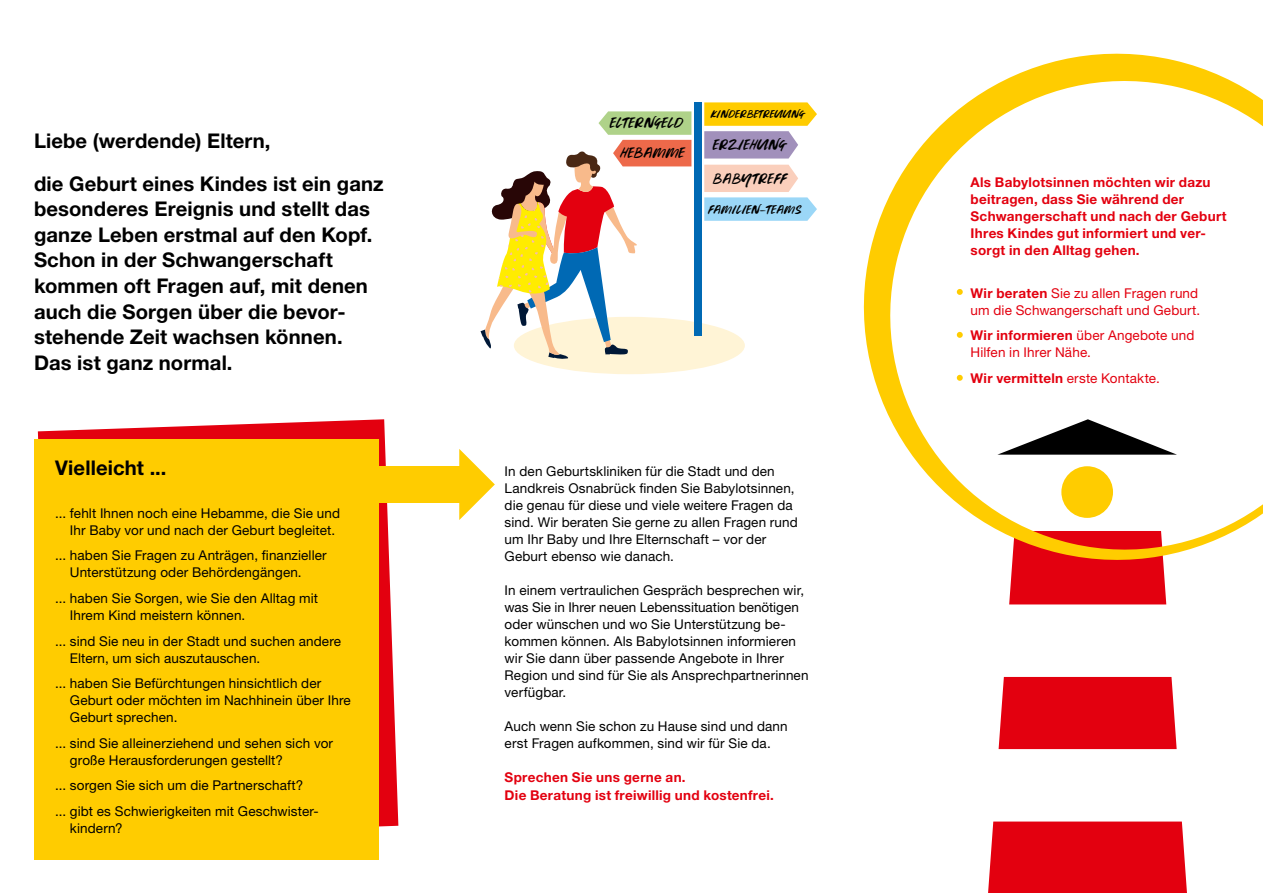
<style>
.page{position:relative;width:1263px;height:893px;background:#fff}
.page>*{position:absolute;margin:0;border:0;box-sizing:border-box;transform-origin:0 0}
.t1{font:700 20.25px/25.5px "Helvetica Neue LT Pro";letter-spacing:.005em;color:#000}
.t2{font:15.3px/30px "Youngblood";letter-spacing:.03em;color:#000;text-align:right}
.t3{font:13.5px/17px "Helvetica Neue LT Pro";letter-spacing:.01em;color:#000}
.t4{font:700 13.5px/17px "Helvetica Neue LT Pro";letter-spacing:.02em;color:#e3000f}
.t5{font:13.5px/17px "Helvetica Neue LT Pro";letter-spacing:.01em;color:#e3000f}
.t6{font:12.75px "Youngblood";letter-spacing:.03em;color:#000}
.t7{font:11.4px "Youngblood";letter-spacing:.03em;color:#000}
.s1{font-weight:700}
</style>
<div class="page">
<div style="left:514px;top:317px;width:231px;height:57px;background:#fff4d6;border-radius:50%"></div>
<svg style="left:38px;top:419px;width:360px;height:419px;fill:#e3000f"></svg>
<div style="left:34px;top:440px;width:344px;height:420px;background:#fc0"></div>
<div style="left:998px;top:677px;width:179px;height:72px;background:#e3000f"></div>
<div style="left:1009px;top:585px;width:157px;height:19px;background:#e3000f"></div>
<div style="left:988px;top:821px;width:199px;height:72px;background:#e3000f"></div>
<svg style="left:863px;top:53px;width:400px;height:532px"></svg>
<div style="left:369px;top:466px;width:94px;height:36px;background:#fc0"></div>
<svg style="left:459px;top:449px;width:36px;height:71px"></svg>
<svg style="left:957px;top:289px;width:6px;height:6px"></svg>
<svg style="left:957px;top:332px;width:6px;height:6px"></svg>
<svg style="left:957px;top:375px;width:6px;height:6px"></svg>
<div style="left:694px;top:102px;width:8px;height:234px;background:#0069b4"></div>
<svg style="left:480px;top:111px;width:211px;height:249px"></svg>
<svg style="left:704px;top:102px;width:113px;height:57px"></svg>
<svg style="left:704px;top:165px;width:113px;height:56px"></svg>
<h1 class="t1" style="left:34px;top:119px;width:351px;line-height:42.6px">Liebe (werdende) Eltern,<br>die Geburt eines Kindes ist ein ganz</h1>
<h1 class="t1" style="left:34px;top:196px;width:340px">besonderes Ereignis und stellt das ganze Leben erstmal auf den Kopf.<br>Schon in der Schwangerschaft kommen oft Fragen auf, mit denen auch die Sorgen über die bevor&shy;stehende Zeit wachsen können.<br>Das ist ganz normal.</h1>
<h1 class="t1" style="left:55px;top:455px;width:113px">Vielleicht ...</h1>
<p class="t3" style="left:70px;top:504px;width:272px;text-indent:-15px">... fehlt Ihnen noch eine Hebamme, die Sie und<br>Ihr Baby vor und nach der Geburt begleitet.</p>
<p class="t3" style="left:70px;top:547px;width:258px;text-indent:-15px">... haben Sie Fragen zu Anträgen, finanzieller<br>Unterstützung oder Behördengängen.</p>
<p class="t3" style="left:70px;top:589px;width:250px;text-indent:-15px">... haben Sie Sorgen, wie Sie den Alltag mit<br>Ihrem Kind meistern können.</p>
<p class="t3" style="left:70px;top:632px;width:273px;text-indent:-15px">... sind Sie neu in der Stadt und suchen andere<br>Eltern, um sich auszutauschen.</p>
<p class="t3" style="left:70px;top:674px;width:282px;text-indent:-15px">... haben Sie Befürchtungen hinsichtlich der<br>Geburt oder möchten im Nachhinein über Ihre<br>Geburt sprechen.</p>
<p class="t3" style="left:70px;top:734px;width:265px;text-indent:-15px">... sind Sie alleinerziehend und sehen sich vor große Herausforderungen gestellt?</p>
<p class="t3" style="left:55px;top:772px;width:265px;line-height:25.5px">... sorgen Sie sich um die Partnerschaft?<br>... gibt es Schwierigkeiten mit Geschwister-</p>
<p class="t3" style="left:70px;top:819px;width:54px">kindern?</p>
<p class="t2" style="left:610px;top:109px;width:76px">ELTERNGELD<br>HEBAMME</p>
<p class="t7" style="left:711px;top:108px;width:95px">KINDERBETREUUNG</p>
<p class="t2" style="left:713px;top:129px;width:75px;line-height:33.5px;text-align:left">ERZIEHUNG<br>BABYTREFF</p>
<p class="t6" style="left:708px;top:202px;width:95px">FAMILIEN-TEAMS</p>
<p class="t3" style="left:505px;top:463px;width:295px">In den Geburtskliniken für die Stadt und den Landkreis Osnabrück finden Sie Babylotsinnen, die genau für diese und viele weitere Fragen da sind. Wir beraten Sie gerne zu allen Fragen rund um Ihr Baby und Ihre Elternschaft – vor der Geburt ebenso wie danach.</p>
<p class="t3" style="left:505px;top:582px;width:305px">In einem vertraulichen Gespräch besprechen wir, was Sie in Ihrer neuen Lebenssituation benötigen oder wünschen und wo Sie Unterstützung be&shy;kommen können. Als Babylotsinnen informieren wir Sie dann über passende Angebote in Ihrer Region und sind für Sie als Ansprechpartnerinnen verfügbar.</p>
<p class="t3" style="left:505px;top:718px;width:285px">Auch wenn Sie schon zu Hause sind und dann erst Fragen aufkommen, sind wir für Sie da.</p>
<p class="t4" style="left:505px;top:769px;width:271px">Sprechen Sie uns gerne an.<br>Die Beratung ist freiwillig und kostenfrei.</p>
<p class="t4" style="left:971px;top:173px;width:257px">Als Babylotsinnen möchten wir dazu beitragen, dass Sie während der Schwangerschaft und nach der Geburt Ihres Kindes gut informiert und ver&shy;sorgt in den Alltag gehen.</p>
<p class="t5" style="left:971px;top:284px;width:231px"><span class="s1">Wir beraten</span> Sie zu allen Fragen rund um die Schwangerschaft und Geburt.</p>
<p class="t5" style="left:971px;top:327px;width:225px"><span class="s1">Wir informieren</span> über Angebote und<br>Hilfen in Ihrer Nähe.</p>
<p class="t5" style="left:971px;top:369px;width:191px"><span class="s1">Wir vermitteln</span> erste Kontakte.</p>
</div>
